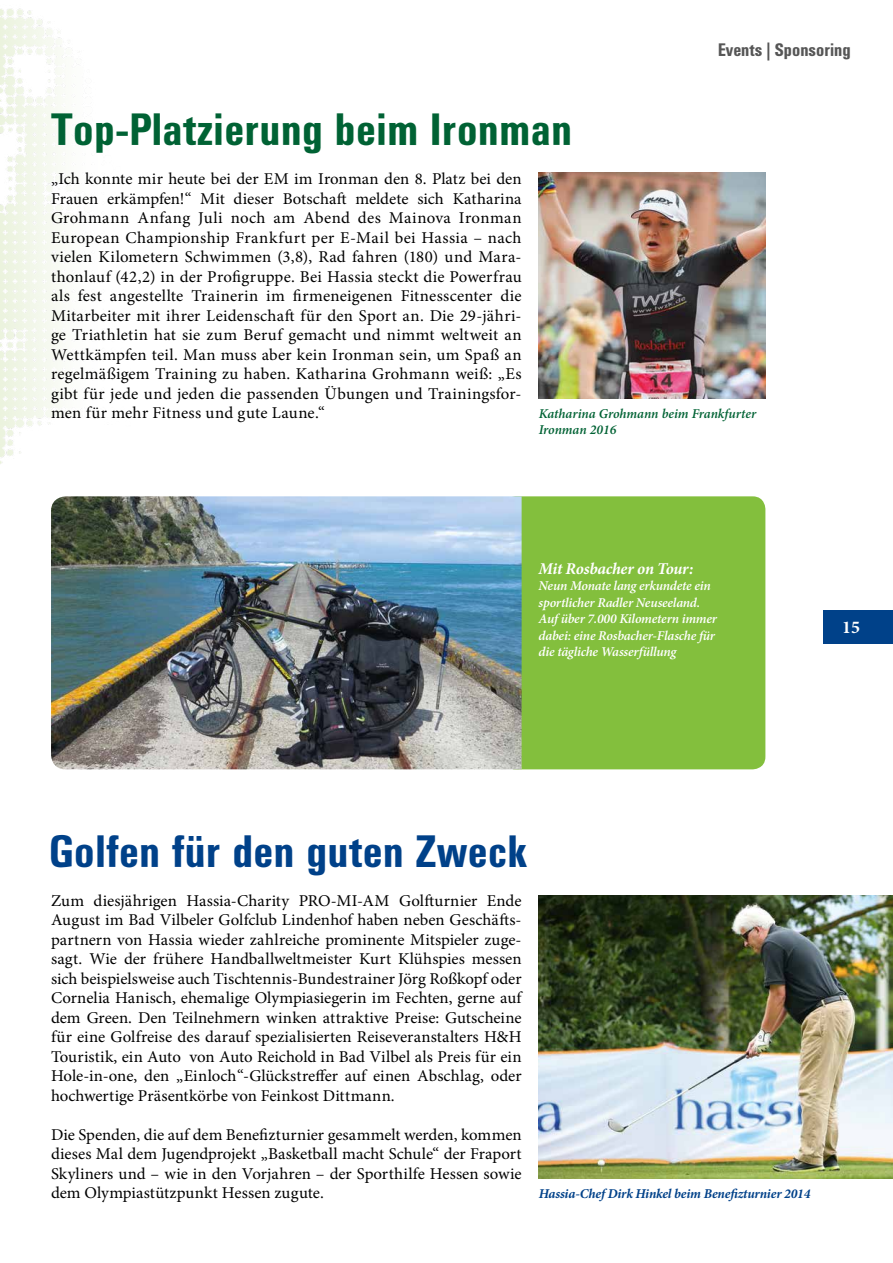
<style>
.page{position:relative;width:893px;height:1263px;background:#fff}
.page>*{position:absolute;margin:0;border:0;box-sizing:border-box;transform-origin:0 0}
.t1{font:700 45px "Univers Condensed BQ";letter-spacing:.015em;color:#006234}
.t2{font:700 45px "Univers Condensed BQ";letter-spacing:.015em;color:#004189}
.t3{font:700 18px "Univers Condensed BQ";color:#565656}
.t4{font:700 18px "Minion Pro";color:#fff}
.t5{font:16.5px/19.5px "Minion Pro";letter-spacing:.005em;color:#000;text-align:justify}
.t6{font:italic 700 16.5px "Minion Pro";letter-spacing:-.015em;color:#fff}
.t7{font:italic 600 13.5px/16.5px "Minion Pro";letter-spacing:-.015em;color:#fff}
.t8{font:italic 700 13.5px "Minion Pro";letter-spacing:-.01em;color:#004189}
.t9{font:italic 600 13.5px/16.5px "Minion Pro";letter-spacing:-.005em;color:#006234}
</style>
<div class="page">
<img style="left:0;top:8px;width:79px;height:456px">
<div style="left:503px;top:496px;width:262px;height:273px;background:#83bf3d;border-radius:13px"></div>
<img style="left:539px;top:895px;width:354px;height:284px">
<img style="left:539px;top:173px;width:226px;height:226px">
<img style="left:51px;top:496px;width:471px;height:273px">
<div style="left:824px;top:610px;width:69px;height:34px;background:#004189"></div>
<p class="t3" style="left:718px;top:39px;width:134px">Events | Sponsoring</p>
<h1 class="t1" style="left:51px;top:104px;width:523px">Top-Platzierung beim Ironman</h1>
<p class="t5" style="left:51px;top:169px;width:472px">„Ich konnte mir heute bei der EM im Ironman den 8. Platz bei den Frauen erkämpfen!“ Mit dieser Botschaft meldete sich Katharina Grohmann Anfang Juli noch am Abend des Mainova Ironman European Championship Frankfurt per E-Mail bei Hassia – nach vielen Kilometern Schwimmen (3,8), Rad fahren (180) und Mara&shy;thonlauf (42,2) in der Profigruppe. Bei Hassia steckt die Powerfrau als fest angestellte Trainerin im firmeneigenen Fitnesscenter die Mitarbeiter mit ihrer Leidenschaft für den Sport an. Die 29-jähri&shy;ge Triathletin hat sie zum Beruf gemacht und nimmt weltweit an Wettkämpfen teil. Man muss aber kein Ironman sein, um Spaß an regelmäßigem Training zu haben. Katharina Grohmann weiß: „Es gibt für jede und jeden die passenden Übungen und Trainingsfor&shy;men für mehr Fitness und gute Laune.“</p>
<p class="t9" style="left:539px;top:405px;width:219px">Katharina Grohmann beim Frankfurter<br>Ironman 2016</p>
<p class="t6" style="left:539px;top:557px;width:156px">Mit Rosbacher on Tour:</p>
<p class="t7" style="left:539px;top:577px;width:180px">Neun Monate lang erkundete ein sportlicher Radler Neuseeland.<br>Auf über 7.000 Kilometern immer dabei: eine Rosbacher-Flasche für die tägliche Wasserfüllung</p>
<p class="t4" style="left:842px;top:615px;width:19px">15</p>
<h1 class="t2" style="left:49px;top:826px;width:480px">Golfen für den guten Zweck</h1>
<p class="t5" style="left:51px;top:891px;width:472px">Zum diesjährigen Hassia-Charity PRO-MI-AM Golfturnier Ende August im Bad Vilbeler Golfclub Lindenhof haben neben Geschäfts&shy;partnern von Hassia wieder zahlreiche prominente Mitspieler zuge&shy;sagt. Wie der frühere Handballweltmeister Kurt Klühspies messen sich beispielsweise auch Tischtennis-Bundestrainer Jörg Roßkopf oder Cornelia Hanisch, ehemalige Olympiasiegerin im Fechten, gerne auf dem Green. Den Teilnehmern winken attraktive Preise: Gutscheine für eine Golfreise des darauf spezialisierten Reiseveranstalters H&amp;H Touristik, ein Auto von Auto Reichold in Bad Vilbel als Preis für ein Hole-in-one, den „Einloch“-Glückstreffer auf einen Abschlag, oder hochwertige Präsentkörbe von Feinkost Dittmann.</p>
<p class="t5" style="left:51px;top:1125px;width:472px">Die Spenden, die auf dem Benefizturnier gesammelt werden, kommen dieses Mal dem Jugendprojekt „Basketball macht Schule“ der Fraport Skyliners und – wie in den Vorjahren – der Sporthilfe Hessen sowie dem Olympiastützpunkt Hessen zugute.</p>
<p class="t8" style="left:539px;top:1184px;width:273px">Hassia-Chef Dirk Hinkel beim Benefizturnier 2014</p>
</div>
